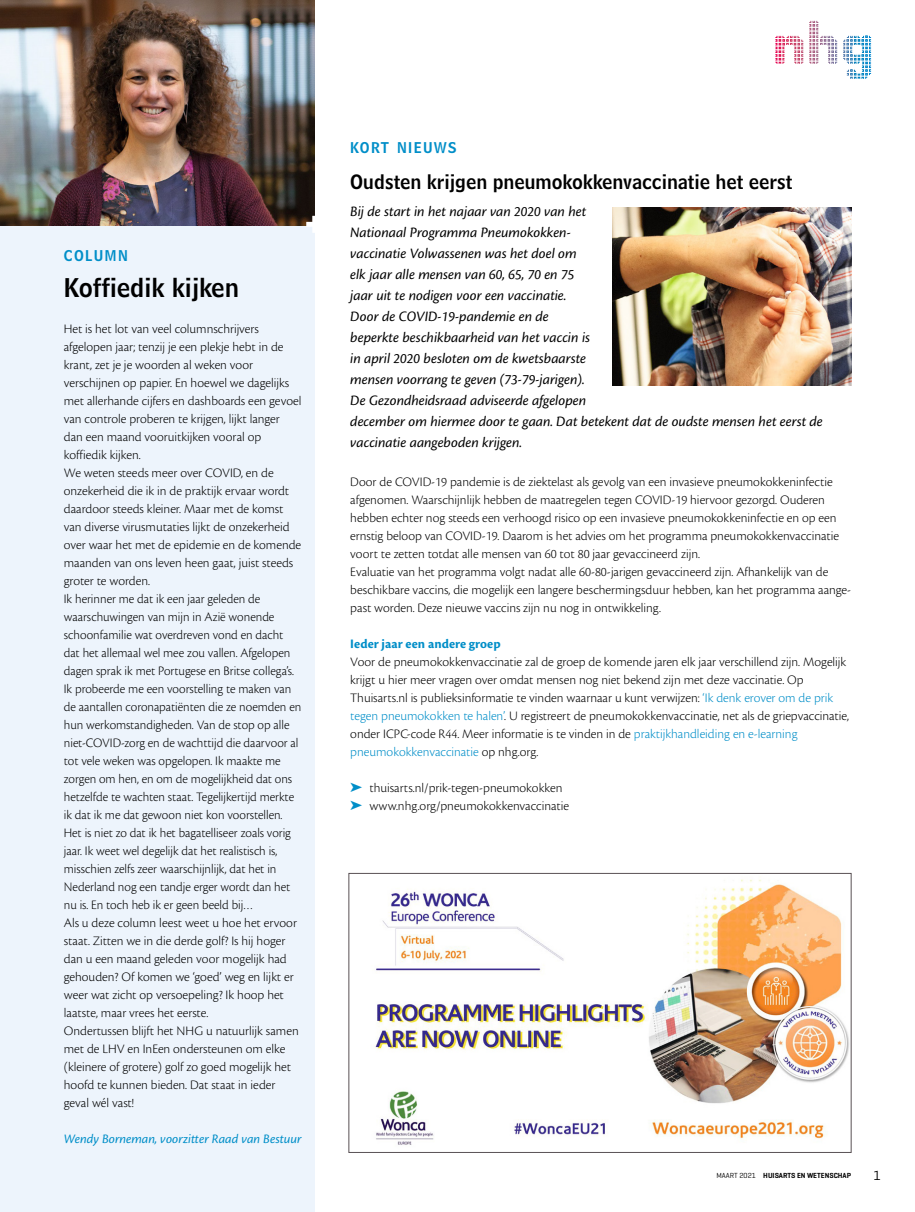
<style>
.page{position:relative;width:915px;height:1212px;background:#fff}
.page>*{position:absolute;margin:0;border:0;box-sizing:border-box;transform-origin:0 0}
.SectionHeading_2_kop{font:25.5px "Bell Centennial Std Name Num";color:#000}
.SectionHeading_3_kop{font:19.5px "Bell Centennial Std Name Num";color:#000}
.Para_introtekst{font:italic 15px/21px "Cronos Pro";letter-spacing:-.005em;color:#000}
.SubCategory_onderwer{font:14.7px "Bell Centennial Std Name Num";letter-spacing:.085em;color:#008ec8}
.Para_platte_tekst{font:300 13.5px/18px "Cronos Pro";color:#000}
.Author_naam_schrijve{font:italic 13.5px "Cronos Pro";letter-spacing:-.005em;color:#008ec8}
.SectionHeading_tusse{font:700 13.5px "Cronos Pro";letter-spacing:.005em;color:#008ec8}
.t1{font:13.5px "Geogrotesque";color:#000}
.t2{font:600 7.5px "Geogrotesque";color:#000}
.t3{font:7.5px "Geogrotesque";color:#000}
.s1{color:#008ec8}
.s2{font-weight:400}
</style>
<div class="page">
<div style="left:0;top:224px;width:314px;height:988px;background:#edf4fc"></div>
<img style="left:612px;top:207px;width:238px;height:178px">
<img style="left:0;top:0;width:314px;height:225px">
<svg style="left:306px;top:216px;width:8px;height:17px"></svg>
<img style="left:375px;top:879px;width:474px;height:266px">
<div style="left:348px;top:873px;width:503px;height:280px;border:1px solid #595154"></div>
<svg style="left:775px;top:21px;width:96px;height:58px"></svg>
<p class="SubCategory_onderwer" style="left:64px;top:247px;width:66px">COLUMN</p>
<p class="SectionHeading_2_kop" style="left:64px;top:272px;width:176px">Koffiedik kijken</p>
<p class="Para_platte_tekst" style="left:64px;top:320px;width:239px">Het is het lot van veel columnschrijvers afgelopen jaar; tenzij je een plekje hebt in de krant, zet je je woorden al weken voor verschijnen op papier. En hoewel we dagelijks met allerhande cijfers en dashboards een gevoel van controle proberen te krijgen, lijkt langer dan een maand vooruitkijken vooral op koffiedik kijken.</p>
<p class="Para_platte_tekst" style="left:64px;top:464px;width:239px">We weten steeds meer over COVID, en de onzekerheid die ik in de praktijk ervaar wordt daardoor steeds kleiner. Maar met de komst van diverse virusmutaties lijkt de onzekerheid over waar het met de epidemie en de komende maanden van ons leven heen gaat, juist steeds groter te worden.</p>
<p class="Para_platte_tekst" style="left:64px;top:590px;width:239px">Ik herinner me dat ik een jaar geleden de waarschuwingen van mijn in Azië wonende schoonfamilie wat overdreven vond en dacht dat het allemaal wel mee zou vallen. Afgelopen dagen sprak ik met Portugese en Britse collega’s.<br>Ik probeerde me een voorstelling te maken van de aantallen coronapatiënten die ze noemden en hun werkomstandigheden. Van de stop op alle niet-COVID-zorg en de wachttijd die daarvoor al tot vele weken was opgelopen. Ik maakte me zorgen om hen, en om de mogelijkheid dat ons hetzelfde te wachten staat. Tegelijkertijd merkte ik dat ik me dat gewoon niet kon voorstellen.<br>Het is niet zo dat ik het bagatelliseer zoals vorig jaar. Ik weet wel degelijk dat het realistisch is, misschien zelfs zeer waarschijnlijk, dat het in Nederland nog een tandje erger wordt dan het nu is. En toch heb ik er geen beeld bij…</p>
<p class="Para_platte_tekst" style="left:64px;top:914px;width:235px">Als u deze column leest weet u hoe het ervoor staat. Zitten we in die derde golf? Is hij hoger dan u een maand geleden voor mogelijk had gehouden? Of komen we ‘goed’ weg en lijkt er weer wat zicht op versoepeling? Ik hoop het laatste, maar vrees het eerste.</p>
<p class="Para_platte_tekst" style="left:64px;top:1022px;width:236px">Ondertussen blijft het NHG u natuurlijk samen met de LHV en InEen ondersteunen om elke (kleinere of grotere) golf zo goed mogelijk het hoofd te kunnen bieden. Dat staat in ieder geval wél vast!</p>
<p class="Author_naam_schrijve" style="left:64px;top:1131px;width:239px">Wendy Borneman, voorzitter Raad van Bestuur</p>
<p class="SubCategory_onderwer" style="left:350px;top:139px;width:108px">KORT NIEUWS</p>
<p class="SectionHeading_3_kop" style="left:350px;top:170px;width:443px">Oudsten krijgen pneumokokkenvaccinatie het eerst</p>
<p class="Para_introtekst" style="left:350px;top:201px;width:474px">Bij de start in het najaar van 2020 van het<br>Nationaal Programma Pneumokokken-<br>vaccinatie Volwassenen was het doel om<br>elk jaar alle mensen van 60, 65, 70 en 75<br>jaar uit te nodigen voor een vaccinatie.<br>Door de COVID-19-pandemie en de<br>beperkte beschikbaarheid van het vaccin is<br>in april 2020 besloten om de kwetsbaarste<br>mensen voorrang te geven (73-79-jarigen).<br>De Gezondheidsraad adviseerde afgelopen<br>december om hiermee door te gaan. Dat betekent dat de oudste mensen het eerst de vaccinatie aangeboden krijgen.</p>
<p class="Para_platte_tekst" style="left:350px;top:473px;width:490px">Door de COVID-19 pandemie is de ziektelast als gevolg van een invasieve pneumokokkeninfectie afgenomen. Waarschijnlijk hebben de maatregelen tegen COVID-19 hiervoor gezorgd. Ouderen hebben echter nog steeds een verhoogd risico op een invasieve pneumokokkeninfectie en op een ernstig beloop van COVID-19. Daarom is het advies om het programma pneumokokkenvaccinatie voort te zetten totdat alle mensen van 60 tot 80 jaar gevaccineerd zijn.</p>
<p class="Para_platte_tekst" style="left:350px;top:563px;width:502px">Evaluatie van het programma volgt nadat alle 60-80-jarigen gevaccineerd zijn. Afhankelijk van de beschikbare vaccins, die mogelijk een langere beschermingsduur hebben, kan het programma aange&shy;past worden. Deze nieuwe vaccins zijn nu nog in ontwikkeling.</p>
<p class="SectionHeading_tusse" style="left:350px;top:636px;width:152px">Ieder jaar een andere groep</p>
<p class="Para_platte_tekst" style="left:350px;top:653px;width:500px">Voor de pneumokokkenvaccinatie zal de groep de komende jaren elk jaar verschillend zijn. Mogelijk krijgt u hier meer vragen over omdat mensen nog niet bekend zijn met deze vaccinatie. Op Thuisarts.nl is publieksinformatie te vinden waarnaar u kunt verwijzen: <span class="s1">‘Ik denk erover om de prik tegen pneumokokken te halen’</span>. U registreert de pneumokokkenvaccinatie, net als de griepvaccinatie, onder ICPC-code R44. Meer informatie is te vinden in de <span class="s1">praktijkhandleiding en e-learning pneumokokkenvaccinatie</span> op nhg.org.</p>
<p class="Para_platte_tekst" style="left:350px;top:779px;width:214px"><span class="s1">➤</span> thuisarts.nl/prik-tegen-pneumokokken</p>
<p class="Para_platte_tekst" style="left:350px;top:797px;width:220px"><span class="s1">➤</span> www.nhg.org/pneumokokkenvaccinatie</p>
<p class="t2" style="left:716px;top:1171px;width:136px"><span class="s2">MAART 2021</span> HUISARTS EN WETENSCHAP</p>
<p class="t1" style="left:873px;top:1166px;width:9px">1</p>
<p class="t3" style="left:715px;top:1171px;width:42px">MAAND NULL</p>
</div>
